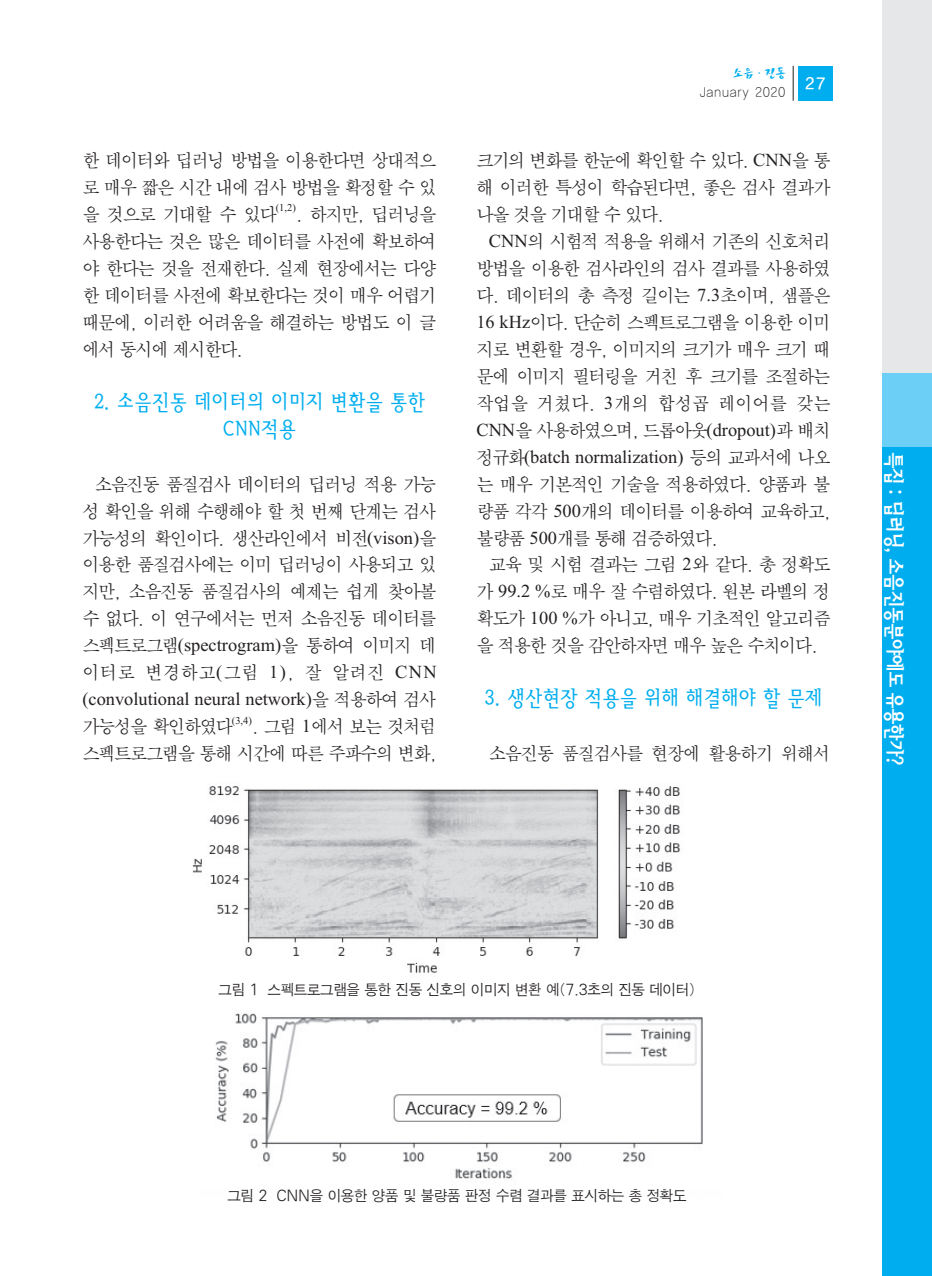
<style>
.page{position:relative;width:932px;height:1276px;background:#fff}
.page>*{position:absolute;margin:0;border:0;box-sizing:border-box;transform-origin:0 0}
.t1{font:21.88px/26.9px "Bird L";letter-spacing:-.11em;color:#00aeef;text-align:center;scale:.9 1}
.t2{font:21px "Bird M";letter-spacing:-.155em;color:#fff;scale:.9 1}
.t3{font:18.38px/26.9px "SM Amu";letter-spacing:-.09em;color:#231f20;text-align:justify;scale:.95 1}
.t4{font:18.38px "Times";color:#231f20}
.t5{font:18.38px "SM Amu";letter-spacing:-.015em;color:#231f20;scale:.95 1}
.t6{font:15.75px "YGO13";color:#fff}
.t7{font:14.88px "SM Ago J";letter-spacing:-.065em;color:#231f20;scale:.95 1}
.t8{font:13.12px/18.9px "YGO11";letter-spacing:.005em;color:#231f20;text-align:right;scale:.9 1}
.t9{font:10.5px "Times";color:#231f20}
.s1{font-family:"Times"}
.s2{font-family:"San Da B";color:#00aeef}
.s3{font-family:"SM Amu"}
</style>
<div class="page">
<div style="left:797px;top:66px;width:35px;height:35px;background:#00aeef"></div>
<hr style="left:792px;top:66px;width:1px;height:35px;background:#231f20">
<div style="left:882px;top:0;width:50px;height:373px;background:#e6e7e9"></div>
<div style="left:882px;top:373px;width:50px;height:74px;background:#6bcff6"></div>
<div style="left:882px;top:447px;width:50px;height:828px;background:#00aeef"></div>
<img style="left:192px;top:786px;width:489px;height:187px">
<img style="left:215px;top:1013px;width:488px;height:166px">
<p class="t3" style="left:82px;top:148px;width:374px">한 데이터와 딥러닝 방법을 이용한다면 상대적으 로 매우 짧은 시간 내에 검사 방법을 확정할 수 있 을 것으로 기대할 수 있다</p>
<p class="t9" style="left:276px;top:204px;width:22px">(1,2)</p>
<p class="t3" style="left:82px;top:202px;width:374px;text-indent:213px">. 하지만, 딥러닝을 사용한다는 것은 많은 데이터를 사전에 확보하여 야 한다는 것을 전재한다. 실제 현장에서는 다양 한 데이터를 사전에 확보한다는 것이 매우 어렵기 때문에, 이러한 어려움을 해결하는 방법도 이 글 에서 동시에 제시한다.</p>
<p class="t1" style="left:93px;top:390px;width:372px">2. 소음진동 데이터의 이미지 변환을 통한<br>CNN적용</p>
<p class="t3" style="left:82px;top:471px;width:374px;text-indent:12px">소음진동 품질검사 데이터의 딥러닝 적용 가능 성 확인을 위해 수행해야 할 첫 번째 단계는 검사 가능성의 확인이다. 생산라인에서 비전<span class="s1">(vison)</span>을 이용한 품질검사에는 이미 딥러닝이 사용되고 있 지만, 소음진동 품질검사의 예제는 쉽게 찾아볼 수 없다. 이 연구에서는 먼저 소음진동 데이터를 스펙트로그램<span class="s1">(spectrogram)</span>을 통하여 이미지 데 이터로 변경하고<span class="s1">(</span>그림 <span class="s1">1)</span>, 잘 알려진 <span class="s1">CNN (convolutional neural network)</span>을 적용하여 검사 가능성을 확인하였다</p>
<p class="t9" style="left:232px;top:716px;width:22px">(3,4)</p>
<p class="t3" style="left:82px;top:714px;width:374px;text-align:right">. 그림 <span class="s1">1</span>에서 보는 것처럼<br>스펙트로그램을 통해 시간에 따른 주파수의 변화,</p>
<p class="t8" style="left:699px;top:65px;width:97px"><span class="s2">소음·진동<br></span>January 2020</p>
<p class="t6" style="left:804px;top:76px;width:22px">27</p>
<p class="t3" style="left:476px;top:148px;width:374px">크기의 변화를 한눈에 확인할 수 있다. <span class="s1">CNN</span>을 통</p>
<p class="t3" style="left:476px;top:175px;width:374px">해 이러한 특성이 학습된다면, 좋은 검사 결과가</p>
<p class="t3" style="left:476px;top:202px;width:199px">나올 것을 기대할 수 있다.</p>
<p class="t3" style="left:489px;top:229px;width:361px"><span class="s1">CNN</span>의 시험적 적용을 위해서 기존의 신호처리</p>
<p class="t3" style="left:476px;top:256px;width:374px">방법을 이용한 검사라인의 검사 결과를 사용하였</p>
<p class="t3" style="left:476px;top:283px;width:374px">다. 데이터의 총 측정 길이는 <span class="s1">7.3</span>초이며, 샘플은</p>
<p class="t3" style="left:476px;top:310px;width:374px"><span class="s1">16 kHz</span>이다. 단순히 스펙트로그램을 이용한 이미</p>
<p class="t3" style="left:476px;top:337px;width:374px">지로 변환할 경우, 이미지의 크기가 매우 크기 때</p>
<p class="t3" style="left:476px;top:364px;width:374px">문에 이미지 필터링을 거친 후 크기를 조절하는</p>
<p class="t5" style="left:476px;top:395px;width:374px">작업을 거쳤다. <span class="s1">3</span>개의 합성곱 레이어를 갖는</p>
<p class="t3" style="left:476px;top:418px;width:374px"><span class="s1">CNN</span>을 사용하였으며, 드롭아웃<span class="s1">(dropout)</span>과 배치</p>
<p class="t4" style="left:476px;top:450px;width:356px"><span class="s3">정규화</span>(batch normalization) <span class="s3">등의 교과서에 나오</span></p>
<p class="t3" style="left:476px;top:471px;width:374px">는 매우 기본적인 기술을 적용하였다. 양품과 불</p>
<p class="t3" style="left:476px;top:498px;width:374px">량품 각각 <span class="s1">500</span>개의 데이터를 이용하여 교육하고,</p>
<p class="t3" style="left:476px;top:525px;width:256px">불량품 <span class="s1">500</span>개를 통해 검증하였다.</p>
<p class="t3" style="left:489px;top:552px;width:361px">교육 및 시험 결과는 그림 <span class="s1">2</span>와 같다. 총 정확도</p>
<p class="t3" style="left:476px;top:579px;width:374px">가 <span class="s1">99.2 %</span>로 매우 잘 수렴하였다. 원본 라벨의 정</p>
<p class="t3" style="left:476px;top:606px;width:374px">확도가 <span class="s1">100 %</span>가 아니고, 매우 기초적인 알고리즘</p>
<p class="t3" style="left:476px;top:633px;width:361px">을 적용한 것을 감안하자면 매우 높은 수치이다.</p>
<p class="t1" style="left:483px;top:686px;width:380px">3. 생산현장 적용을 위해 해결해야 할 문제</p>
<p class="t3" style="left:489px;top:741px;width:361px">소음진동 품질검사를 현장에 활용하기 위해서</p>
<p class="t2" style="left:903px;top:451px;width:352px;rotate:90deg">특집 : 딥러닝, 소음진동분야에도 유용한가?</p>
<p class="t7" style="left:218px;top:983px;width:504px">그림 1 스펙트로그램을 통한 진동 신호의 이미지 변환 예(7.3초의 진동 데이터)</p>
<p class="t7" style="left:227px;top:1188px;width:485px">그림 2 CNN을 이용한 양품 및 불량품 판정 수렴 결과를 표시하는 총 정확도</p>
</div>
